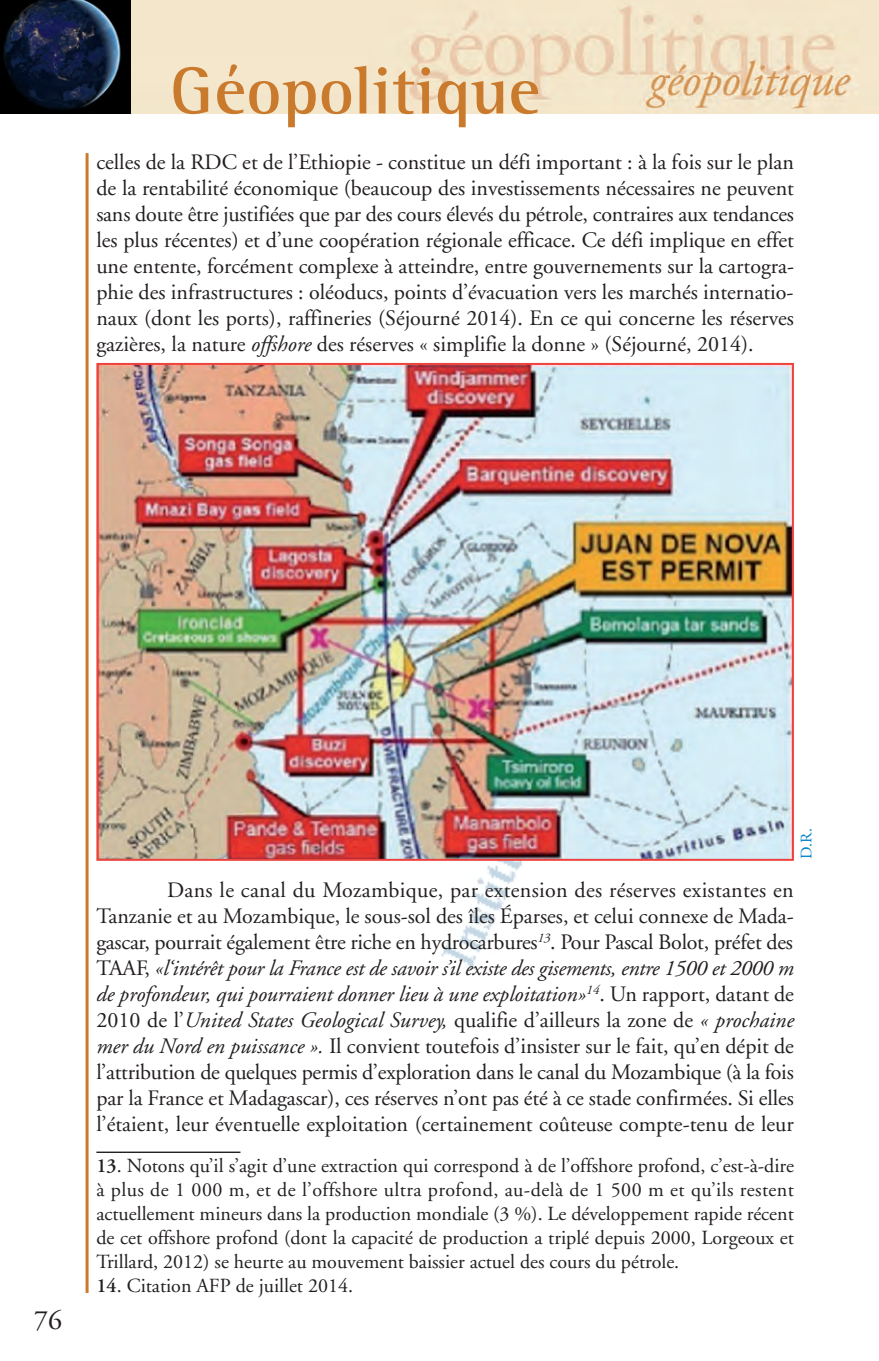
<style>
.page{position:relative;width:879px;height:1361px;background:#fff}
.page>*{position:absolute;margin:0;border:0;box-sizing:border-box;transform-origin:0 0}
.t1{font:700 68px "Rotis Semi Serif";letter-spacing:.005em;color:#c97a2d}
.t2{font:28px "Adobe Garamond";color:#231f20}
.t3{font:22px/26px "Adobe Garamond";color:#231f20;text-align:justify}
.t4{font:20px/24px "Adobe Garamond";color:#231f20;text-align:justify}
.t5{font:16px "Adobe Garamond";color:#0082c8}
.s1{font-style:italic}
.s2{font-weight:600}
</style>
<div class="page">
<img style="left:441px;top:861px;width:82px;height:110px">
<hr style="left:86px;top:153px;width:3px;height:1140px;background:#c97a2d">
<hr style="left:96px;top:1151px;width:144px;height:2px;background:#231f20">
<img style="left:99px;top:366px;width:692px;height:492px">
<div style="left:96px;top:363px;width:698px;height:498px;border:2px solid #ee423d"></div>
<img style="left:130px;top:0;width:749px;height:113px">
<img style="left:0;top:0;width:130px;height:113px">
<h1 class="t1" style="left:170px;top:66px;width:371px">Géopolitique</h1>
<p class="t3" style="left:96px;top:151px;width:699px">celles de la RDC et de l’Ethiopie - constitue un défi important : à la fois sur le plan de la rentabilité économique (beaucoup des investissements nécessaires ne peuvent sans doute être justifiées que par des cours élevés du pétrole, contraires aux tendances les plus récentes) et d’une coopération régionale efficace. Ce défi implique en effet une entente, forcément complexe à atteindre, entre gouvernements sur la cartogra&shy;phie des infrastructures : oléoducs, points d’évacuation vers les marchés internatio&shy;naux (dont les ports), raffineries (Séjourné 2014). En ce qui concerne les réserves gazières, la nature <span class="s1">offshore</span> des réserves « simplifie la donne » (Séjourné, 2014).</p>
<p class="t2" style="left:34px;top:1308px;width:29px">76</p>
<p class="t5" style="left:800px;top:859px;width:32px;rotate:-90deg">D.R.</p>
<p class="t3" style="left:96px;top:879px;width:699px;text-indent:71px">Dans le canal du Mozambique, par extension des réserves existantes en Tanzanie et au Mozambique, le sous-sol des îles Éparses, et celui connexe de Mada&shy;gascar, pourrait également être riche en hydrocarbures<sup>13</sup>. Pour Pascal Bolot, préfet des TAAF, <span class="s1">«l‘intérêt pour la France est de savoir s’il existe des gisements, entre 1500 et 2000 m de profondeur, qui pourraient donner lieu à une exploitation»</span><sup>14</sup>. Un rapport, datant de 2010 de l’<span class="s1">United States Geological Survey,</span> qualifie d’ailleurs la zone de <span class="s1">« prochaine mer du Nord en puissance ».</span> Il convient toutefois d’insister sur le fait, qu’en dépit de l’attribution de quelques permis d’exploration dans le canal du Mozambique (à la fois par la France et Madagascar), ces réserves n’ont pas été à ce stade confirmées. Si elles l’étaient, leur éventuelle exploitation (certainement coûteuse compte-tenu de leur</p>
<p class="t4" style="left:96px;top:1155px;width:699px"><span class="s2">13</span>. Notons qu’il s’agit d’une extraction qui correspond à de l’offshore profond, c’est-à-dire à plus de 1 000 m, et de l’offshore ultra profond, au-delà de 1 500 m et qu’ils restent actuellement mineurs dans la production mondiale (3 %). Le développement rapide récent de cet offshore profond (dont la capacité de production a triplé depuis 2000, Lorgeoux et Trillard, 2012) se heurte au mouvement baissier actuel des cours du pétrole.</p>
<p class="t4" style="left:96px;top:1275px;width:258px"><span class="s2">14</span>. Citation AFP de juillet 2014.</p>
</div>
